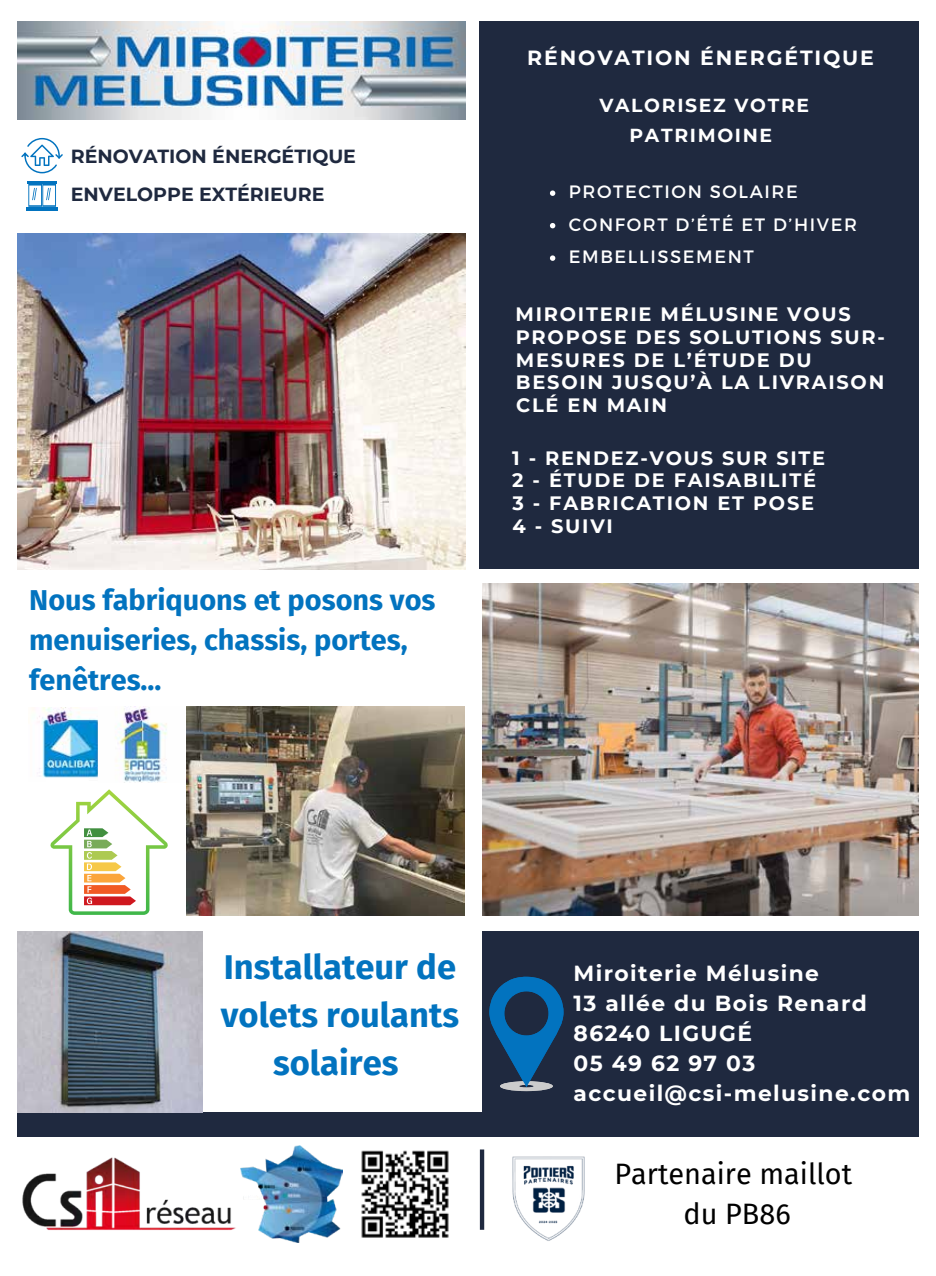
<style>
.page{position:relative;width:936px;height:1276px;background:#fff}
.page>*{position:absolute;margin:0;border:0;box-sizing:border-box;transform-origin:0 0}
.t1{font:700 34.5px/47.5px "Fira Sans";color:#0273bf;text-align:center}
.t2{font:700 28.8px/40px "Fira Sans";color:#0273bf}
.t3{font:28.8px/40px "Fira Sans";color:#000;text-align:center}
.t4{font:700 21.75px/30px "Montserrat";letter-spacing:.065em;color:#fff}
.t5{font:700 20.55px "Montserrat";letter-spacing:.09em;color:#fff}
.t6{font:700 19.35px/22.6px "Montserrat";letter-spacing:.09em;color:#fff}
.t7{font:700 18.9px/38px "Montserrat";color:#1f293f}
.t8{font:700 18.75px/29.8px "Montserrat";letter-spacing:.09em;color:#fff;text-align:center}
.t9{font:17.85px/32.4px "Montserrat";letter-spacing:.09em;color:#fff}
</style>
<div class="page">
<div style="left:482px;top:931px;width:436px;height:198px;background:#1f293f"></div>
<div style="left:479px;top:21px;width:439px;height:548px;background:#1f293f"></div>
<svg style="left:21px;top:138px;width:41px;height:35px"></svg>
<svg style="left:28px;top:184px;width:28px;height:23px"></svg>
<hr style="left:27px;top:181px;width:30px;height:3px;background:#0273bf">
<hr style="left:26px;top:207px;width:32px;height:4px;background:#0273bf">
<svg style="left:50px;top:789px;width:118px;height:126px"></svg>
<img style="left:17px;top:22px;width:448px;height:97px">
<img style="left:37px;top:707px;width:61px;height:71px">
<img style="left:115px;top:706px;width:52px;height:76px">
<img style="left:186px;top:706px;width:279px;height:209px">
<img style="left:482px;top:583px;width:436px;height:332px">
<img style="left:17px;top:233px;width:448px;height:337px">
<svg style="left:489px;top:976px;width:74px;height:115px"></svg>
<img style="left:22px;top:1157px;width:214px;height:73px">
<div style="left:17px;top:1112px;width:901px;height:24px;background:#1f293f"></div>
<img style="left:512px;top:1156px;width:73px;height:85px">
<hr style="left:480px;top:1149px;width:4px;height:80px;background:#1f293f">
<img style="left:241px;top:1145px;width:101px;height:97px">
<img style="left:361px;top:1150px;width:88px;height:88px">
<img style="left:17px;top:931px;width:185px;height:182px">
<svg style="left:550px;top:190px;width:5px;height:6px"></svg>
<svg style="left:550px;top:223px;width:5px;height:5px"></svg>
<svg style="left:550px;top:255px;width:5px;height:6px"></svg>
<p class="t7" style="left:71px;top:136px;width:287px">RÉNOVATION ÉNERGÉTIQUE<br>ENVELOPPE EXTÉRIEURE</p>
<h2 class="t2" style="left:29px;top:577px;width:408px">Nous fabriquons et posons vos menuiseries, chassis, portes, fenêtres...</h2>
<p class="t5" style="left:527px;top:43px;width:348px">RÉNOVATION ÉNERGÉTIQUE</p>
<p class="t8" style="left:599px;top:90px;width:211px">VALORISEZ VOTRE<br>PATRIMOINE</p>
<p class="t9" style="left:568px;top:175px;width:290px">PROTECTION SOLAIRE<br>CONFORT D’ÉTÉ ET D’HIVER<br>EMBELLISSEMENT</p>
<p class="t6" style="left:515px;top:302px;width:371px">MIROITERIE MÉLUSINE VOUS<br>PROPOSE DES SOLUTIONS SUR-<br>MESURES DE L’ÉTUDE DU<br>BESOIN JUSQU’À LA LIVRAISON<br>CLÉ EN MAIN</p>
<p class="t6" style="left:512px;top:445px;width:314px">1 - RENDEZ-VOUS SUR SITE<br>2 - ÉTUDE DE FAISABILITÉ<br>3 - FABRICATION ET POSE<br>4 - SUIVI</p>
<h1 class="t1" style="left:221px;top:941px;width:240px">Installateur de volets roulants solaires</h1>
<p class="t4" style="left:573px;top:957px;width:338px">Miroiterie Mélusine<br>13 allée du Bois Renard<br>86240 LIGUGÉ<br>05 49 62 97 03 accueil@csi-melusine.com</p>
<h2 class="t3" style="left:614px;top:1153px;width:239px">Partenaire maillot du PB86</h2>
</div>
